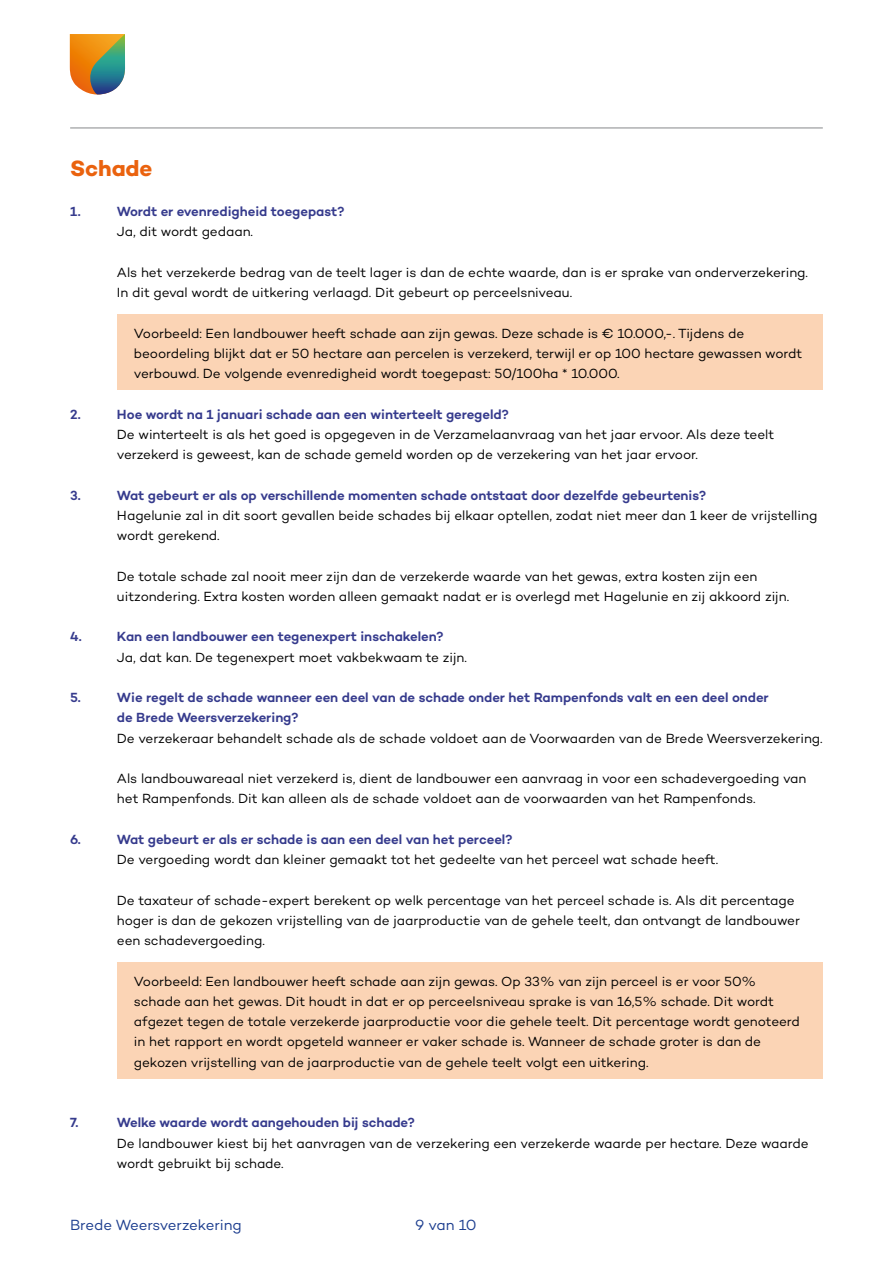
<style>
.page{position:relative;width:893px;height:1263px;background:#fff}
.page>*{position:absolute;margin:0;border:0;box-sizing:border-box;transform-origin:0 0}
.t1{font:700 22.5px "Campton";letter-spacing:-.005em;color:#ea620e}
.t2{font:15px "Campton";letter-spacing:-.01em;color:#1d3e8f}
.t3{font:13.5px/20.2px "Campton";letter-spacing:-.005em;color:#000}
.t4{font:600 13.5px/20.2px "Campton";letter-spacing:-.005em;color:#363b8d}
</style>
<div class="page">
<hr style="left:70px;top:128px;width:753px;height:1px;background:#87888a">
<svg style="left:70px;top:34px;width:55px;height:61px;background:#a49053"></svg>
<div style="left:117px;top:314px;width:706px;height:76px;background:#fbd4b5"></div>
<div style="left:117px;top:962px;width:706px;height:116px;background:#fbd4b5"></div>
<h1 class="t1" style="left:70px;top:153px;width:84px">Schade</h1>
<p class="t4" style="left:70px;top:201px;width:12px">1.</p>
<p class="t4" style="left:117px;top:201px;width:229px">Wordt er evenredigheid toegepast?</p>
<p class="t3" style="left:117px;top:221px;width:138px">Ja, dit wordt gedaan.</p>
<p class="t3" style="left:117px;top:262px;width:693px">Als het verzekerde bedrag van de teelt lager is dan de echte waarde, dan is er sprake van onderverzekering.<br>In dit geval wordt de uitkering verlaagd. Dit gebeurt op perceelsniveau.</p>
<p class="t3" style="left:134px;top:323px;width:670px">Voorbeeld: Een landbouwer heeft schade aan zijn gewas. Deze schade is € 10.000,-. Tijdens de beoordeling blijkt dat er 50 hectare aan percelen is verzekerd, terwijl er op 100 hectare gewassen wordt verbouwd. De volgende evenredigheid wordt toegepast: 50/100ha * 10.000.</p>
<p class="t4" style="left:70px;top:403px;width:12px">2.</p>
<p class="t4" style="left:117px;top:403px;width:393px">Hoe wordt na 1 januari schade aan een winterteelt geregeld?</p>
<p class="t3" style="left:117px;top:424px;width:659px">De winterteelt is als het goed is opgegeven in de Verzamelaanvraag van het jaar ervoor. Als deze teelt verzekerd is geweest, kan de schade gemeld worden op de verzekering van het jaar ervoor.</p>
<p class="t4" style="left:70px;top:484px;width:12px">3.</p>
<p class="t4" style="left:117px;top:484px;width:591px">Wat gebeurt er als op verschillende momenten schade ontstaat door dezelfde gebeurtenis?</p>
<p class="t3" style="left:117px;top:505px;width:702px">Hagelunie zal in dit soort gevallen beide schades bij elkaar optellen, zodat niet meer dan 1 keer de vrijstelling wordt gerekend.</p>
<p class="t3" style="left:117px;top:566px;width:674px">De totale schade zal nooit meer zijn dan de verzekerde waarde van het gewas, extra kosten zijn een uitzondering. Extra kosten worden alleen gemaakt nadat er is overlegd met Hagelunie en zij akkoord zijn.</p>
<p class="t4" style="left:70px;top:626px;width:13px">4.</p>
<p class="t4" style="left:117px;top:626px;width:328px">Kan een landbouwer een tegenexpert inschakelen?</p>
<p class="t3" style="left:117px;top:647px;width:351px">Ja, dat kan. De tegenexpert moet vakbekwaam te zijn.</p>
<p class="t4" style="left:70px;top:687px;width:12px">5.</p>
<p class="t4" style="left:117px;top:687px;width:653px">Wie regelt de schade wanneer een deel van de schade onder het Rampenfonds valt en een deel onder de Brede Weersverzekering?</p>
<p class="t3" style="left:117px;top:728px;width:707px">De verzekeraar behandelt schade als de schade voldoet aan de Voorwaarden van de Brede Weersverzekering.</p>
<p class="t3" style="left:117px;top:768px;width:691px">Als landbouwareaal niet verzekerd is, dient de landbouwer een aanvraag in voor een schadevergoeding van het Rampenfonds. Dit kan alleen als de schade voldoet aan de voorwaarden van het Rampenfonds.</p>
<p class="t4" style="left:70px;top:829px;width:12px">6.</p>
<p class="t4" style="left:117px;top:829px;width:397px">Wat gebeurt er als er schade is aan een deel van het perceel?</p>
<p class="t3" style="left:117px;top:849px;width:603px">De vergoeding wordt dan kleiner gemaakt tot het gedeelte van het perceel wat schade heeft.</p>
<p class="t3" style="left:117px;top:890px;width:684px">De taxateur of schade-expert berekent op welk percentage van het perceel schade is. Als dit percentage hoger is dan de gekozen vrijstelling van de jaarproductie van de gehele teelt, dan ontvangt de landbouwer een schadevergoeding.</p>
<p class="t3" style="left:134px;top:971px;width:667px">Voorbeeld: Een landbouwer heeft schade aan zijn gewas. Op 33% van zijn perceel is er voor 50% schade aan het gewas. Dit houdt in dat er op perceelsniveau sprake is van 16,5% schade. Dit wordt afgezet tegen de totale verzekerde jaarproductie voor die gehele teelt. Dit percentage wordt genoteerd in het rapport en wordt opgeteld wanneer er vaker schade is. Wanneer de schade groter is dan de gekozen vrijstelling van de jaarproductie van de gehele teelt volgt een uitkering.</p>
<p class="t4" style="left:70px;top:1112px;width:10px">7.</p>
<p class="t4" style="left:117px;top:1112px;width:299px">Welke waarde wordt aangehouden bij schade?</p>
<p class="t3" style="left:117px;top:1133px;width:693px">De landbouwer kiest bij het aanvragen van de verzekering een verzekerde waarde per hectare. Deze waarde wordt gebruikt bij schade.</p>
<p class="t2" style="left:70px;top:1216px;width:173px">Brede Weersverzekering</p>
<p class="t2" style="left:415px;top:1215px;width:63px">9 van 10</p>
</div>
